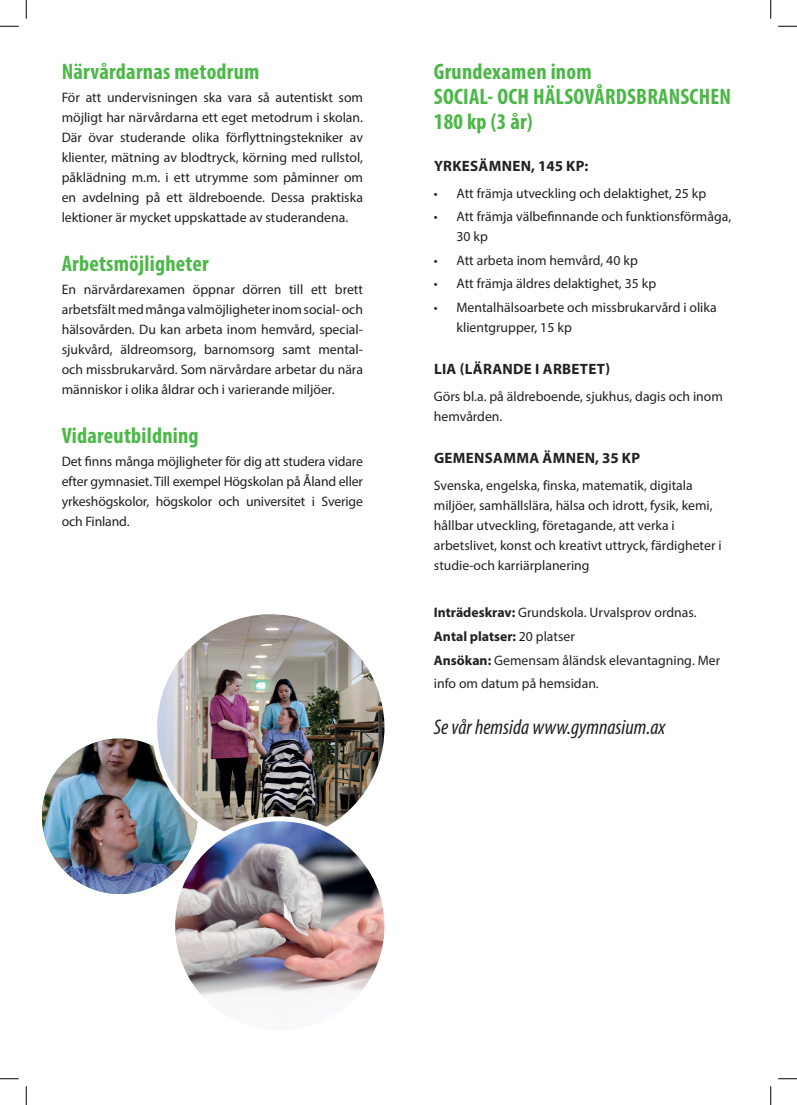
<style>
.page{position:relative;width:797px;height:1105px;background:#fff}
.page>*{position:absolute;margin:0;border:0;box-sizing:border-box;transform-origin:0 0}
.t1{font:700 condensed 22.5px/25px "Myriad Pro";letter-spacing:.01em;color:#4bb747}
.t2{font:700 condensed 22.5px "Myriad Pro";letter-spacing:.01em;color:#4cb848}
.t3{font:italic condensed 21.25px "Myriad Pro";color:#242021}
.t4{font:700 15px "Myriad Pro";letter-spacing:.02em;color:#242021}
.t5{font:13.75px/20px "Myriad Pro";color:#231f20;text-align:justify}
.t6{font:13.75px/20px "Myriad Pro";color:#242021}
.s1{font-weight:700}
</style>
<div class="page">
<img style="left:41px;top:738px;width:113px;height:157px">
<img style="left:135px;top:614px;width:250px;height:243px">
<img style="left:154px;top:800px;width:231px;height:200px">
<svg style="left:0;top:25px;width:19px;height:2px"></svg>
<svg style="left:778px;top:25px;width:19px;height:2px"></svg>
<svg style="left:0;top:1078px;width:19px;height:1px"></svg>
<svg style="left:778px;top:1078px;width:19px;height:1px"></svg>
<svg style="left:25px;top:0;width:2px;height:19px"></svg>
<svg style="left:25px;top:1086px;width:2px;height:19px"></svg>
<svg style="left:770px;top:0;width:1px;height:19px"></svg>
<svg style="left:770px;top:1086px;width:1px;height:19px"></svg>
<h1 class="t2" style="left:62px;top:57px;width:199px">Närvårdarnas metodrum</h1>
<p class="t5" style="left:62px;top:87px;width:303px">För att undervisningen ska vara så autentiskt som möjligt har närvårdarna ett eget metodrum i skolan.<br>Där övar studerande olika förflyttningstekniker av klienter, mätning av blodtryck, körning med rullstol, påklädning m.m. i ett utrymme som påminner om en avdelning på ett äldreboende. Dessa praktiska lektioner är mycket uppskattade av studerandena.</p>
<h1 class="t2" style="left:62px;top:249px;width:149px">Arbetsmöjligheter</h1>
<p class="t5" style="left:62px;top:279px;width:303px">En närvårdarexamen öppnar dörren till ett brett arbetsfält med många valmöjligheter inom social- och hälsovården. Du kan arbeta inom hemvård, special&shy;sjukvård, äldreomsorg, barnomsorg samt mental&shy;och missbrukarvård. Som närvårdare arbetar du nära människor i olika åldrar och i varierande miljöer.</p>
<h1 class="t2" style="left:62px;top:421px;width:138px">Vidareutbildning</h1>
<p class="t5" style="left:62px;top:451px;width:303px">Det finns många möjligheter för dig att studera vidare efter gymnasiet. Till exempel Högskolan på Åland eller yrkeshögskolor, högskolor och universitet i Sverige och Finland.</p>
<h1 class="t1" style="left:434px;top:58px;width:299px">Grundexamen inom<br>SOCIAL- OCH HÄLSOVÅRDSBRANSCHEN<br>180 kp (3 år)</h1>
<p class="t4" style="left:434px;top:156px;width:156px">YRKESÄMNEN, 145 KP:</p>
<p class="t6" style="left:434px;top:183px;width:274px">• Att främja utveckling och delaktighet, 25 kp</p>
<p class="t6" style="left:456px;top:206px;width:276px;text-indent:-22px">• Att främja välbefinnande och funktionsförmåga,<br>30 kp</p>
<p class="t6" style="left:434px;top:250px;width:205px">• Att arbeta inom hemvård, 40 kp</p>
<p class="t6" style="left:434px;top:274px;width:224px">• Att främja äldres delaktighet, 35 kp</p>
<p class="t6" style="left:456px;top:297px;width:262px;text-indent:-22px">• Mentalhälsoarbete och missbrukarvård i olika klientgrupper, 15 kp</p>
<p class="t4" style="left:434px;top:359px;width:177px">LIA (LÄRANDE I ARBETET)</p>
<p class="t6" style="left:434px;top:386px;width:290px">Görs bl.a. på äldreboende, sjukhus, dagis och inom hemvården.</p>
<p class="t4" style="left:434px;top:448px;width:208px">GEMENSAMMA ÄMNEN, 35 KP</p>
<p class="t6" style="left:434px;top:475px;width:289px">Svenska, engelska, finska, matematik, digitala miljöer, samhällslära, hälsa och idrott, fysik, kemi, hållbar utveckling, företagande, att verka i arbetslivet, konst och kreativt uttryck, färdigheter i studie-och karriärplanering</p>
<p class="t6" style="left:434px;top:601px;width:288px;line-height:23.4px"><span class="s1">Inträdeskrav:</span> Grundskola. Urvalsprov ordnas.<br><span class="s1">Antal platser:</span> 20 platser<br><span class="s1">Ansökan:</span> Gemensam åländsk elevantagning. Mer info om datum på hemsidan.</p>
<h2 class="t3" style="left:434px;top:714px;width:233px">Se vår hemsida www.gymnasium.ax</h2>
</div>
